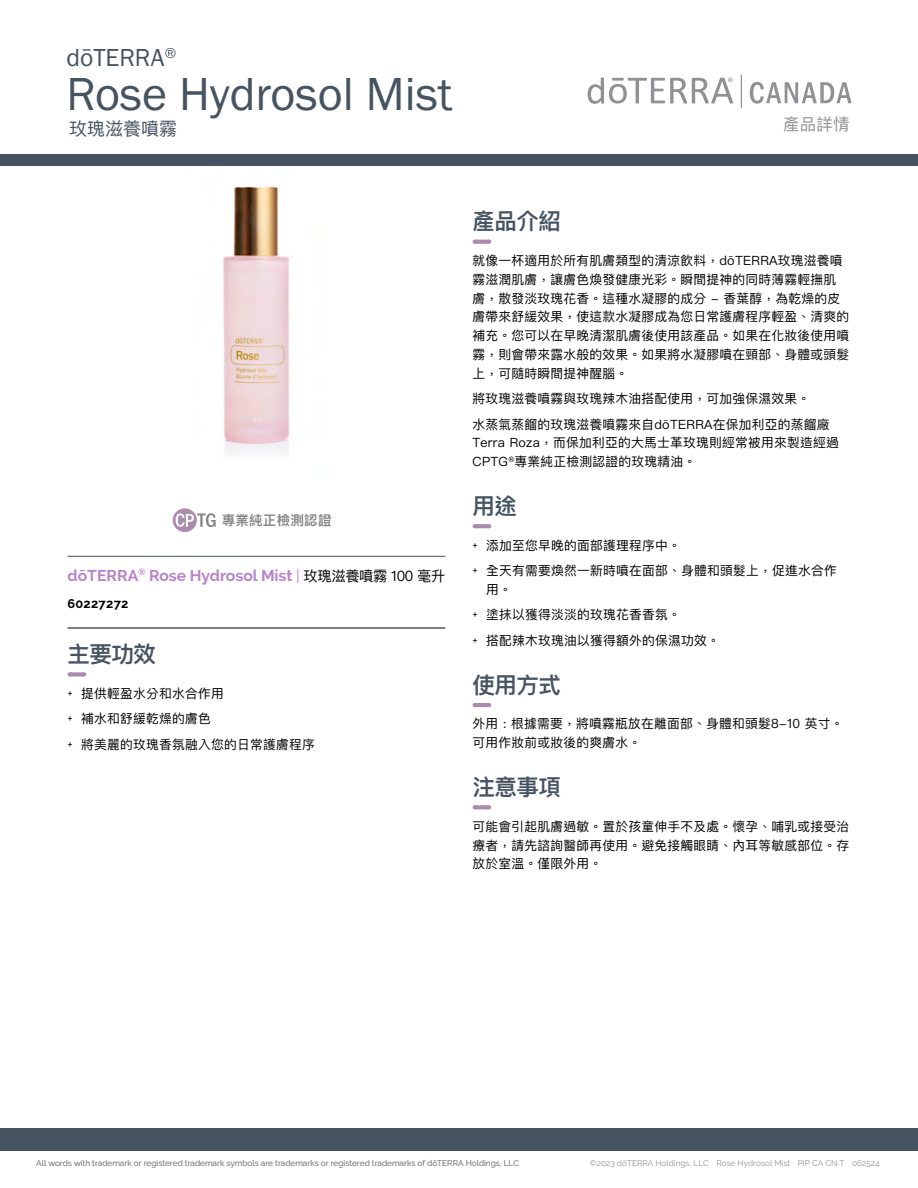
<style>
.page{position:relative;width:918px;height:1188px;background:#fff}
.page>*{position:absolute;margin:0;border:0;box-sizing:border-box;transform-origin:0 0}
.t1{font:48px "Franklin Gothic URW Boo";color:#465462}
.t2{font:25.5px "Franklin Gothic URW Boo";color:#465462}
.t3{font:600 22.5px "Ping Fang TC";letter-spacing:-.02em;color:#465462}
.t4{font:18px "Ping Fang TC";color:#465462}
.t5{font:16.5px "Ping Fang TC";color:#919195}
.t6{font:700 15.75px "Raleway";color:#b983ca}
.t7{font:600 13.5px "Ping Fang TC";letter-spacing:.02em;color:#828487}
.t8{font:12.75px/18.8px "Ping Fang TC";letter-spacing:.02em;color:#000}
.t9{font:700 12.75px "Raleway";letter-spacing:.02em;color:#000}
.t10{font:8.25px "Ralewayd T";color:#919195}
.s1{font-family:"Ralewayd T";font-weight:400}
.s2{font-family:"Ping Fang TC";font-weight:400;font-size:14.25px;color:#000}
.s3{font-family:"Ralewayd T"}
</style>
<div class="page">
<div style="left:0;top:155px;width:918px;height:11px;background:#465462"></div>
<div style="left:0;top:1128px;width:918px;height:23px;background:#465462"></div>
<svg style="left:750px;top:82px;width:102px;height:22px"></svg>
<svg style="left:588px;top:78px;width:145px;height:26px"></svg>
<hr style="left:741px;top:75px;width:1px;height:33px;background:#919195">
<svg style="left:475px;top:240px;width:14px;height:4px"></svg>
<svg style="left:475px;top:524px;width:14px;height:4px"></svg>
<svg style="left:475px;top:703px;width:14px;height:4px"></svg>
<svg style="left:475px;top:805px;width:14px;height:4px"></svg>
<hr style="left:68px;top:556px;width:378px;height:1px;background:#465462">
<hr style="left:68px;top:628px;width:378px;height:1px;background:#000">
<svg style="left:70px;top:672px;width:14px;height:4px"></svg>
<svg style="left:173px;top:508px;width:43px;height:24px"></svg>
<img style="left:223px;top:186px;width:67px;height:267px">
<h2 class="t2" style="left:66px;top:42px;width:112px">dōTERRA<sup>®</sup></h2>
<h1 class="t1" style="left:66px;top:64px;width:388px">Rose Hydrosol Mist</h1>
<h3 class="t4" style="left:69px;top:118px;width:109px">玫瑰滋養噴霧</h3>
<p class="t5" style="left:783px;top:114px;width:68px">產品詳情</p>
<p class="t7" style="left:222px;top:512px;width:111px">專業純正檢測認證</p>
<p class="t6" style="left:68px;top:566px;width:380px">dōTERRA<sup>®</sup> Rose Hydrosol Mist <span class="s1">|</span> <span class="s2">玫瑰滋養噴霧 100 毫升</span></p>
<p class="t9" style="left:68px;top:596px;width:63px">60227272</p>
<h3 class="t3" style="left:68px;top:640px;width:90px">主要功效</h3>
<p class="t8" style="left:67px;top:680px;width:249px;line-height:25.5px"><span class="s3">+</span> 提供輕盈水分和水合作用<br><span class="s3">+</span> 補水和舒緩乾燥的膚色<br><span class="s3">+</span> 將美麗的玫瑰香氛融入您的日常護膚程序</p>
<h3 class="t3" style="left:472px;top:207px;width:90px">產品介紹</h3>
<p class="t8" style="left:472px;top:251px;width:378px">就像一杯適用於所有肌膚類型的清涼飲料，dōTERRA玫瑰滋養噴霧滋潤肌膚，讓膚色煥發健康光彩。瞬間提神的同時薄霧輕撫肌膚，散發淡玫瑰花香。這種水凝膠的成分 - 香葉醇，為乾燥的皮膚帶來舒緩效果，使這款水凝膠成為您日常護膚程序輕盈、清爽的補充。您可以在早晚清潔肌膚後使用該產品。如果在化妝後使用噴霧，則會帶來露水般的效果。如果將水凝膠噴在頸部、身體或頭髮上，可隨時瞬間提神醒腦。</p>
<p class="t8" style="left:472px;top:386px;width:359px;line-height:25.5px">將玫瑰滋養噴霧與玫瑰辣木油搭配使用，可加強保濕效果。<br>水蒸氣蒸餾的玫瑰滋養噴霧來自dōTERRA在保加利亞的蒸餾廠</p>
<p class="t8" style="left:472px;top:433px;width:368px">Terra Roza，而保加利亞的大馬士革玫瑰則經常被用來製造經過<br>CPTG<sup>®</sup>專業純正檢測認證的玫瑰精油。</p>
<h3 class="t3" style="left:472px;top:492px;width:46px">用途</h3>
<p class="t8" style="left:472px;top:532px;width:366px;line-height:25.5px"><span class="s3">+</span> 添加至您早晚的面部護理程序中。<br><span class="s3">+</span> 全天有需要煥然一新時噴在面部、身體和頭髮上，促進水合作</p>
<p class="t8" style="left:472px;top:576px;width:249px;line-height:25.5px;text-indent:14px">用。<br><span class="s3">+</span> 塗抹以獲得淡淡的玫瑰花香香氛。<br><span class="s3">+</span> 搭配辣木玫瑰油以獲得額外的保濕功效。</p>
<h3 class="t3" style="left:472px;top:671px;width:90px">使用方式</h3>
<p class="t8" style="left:472px;top:714px;width:373px">外用 : 根據需要，將噴霧瓶放在離面部、身體和頭髮8-10 英寸。可用作妝前或妝後的爽膚水。</p>
<h3 class="t3" style="left:472px;top:773px;width:90px">注意事項</h3>
<p class="t8" style="left:472px;top:817px;width:378px;text-align:justify">可能會引起肌膚過敏。置於孩童伸手不及處。懷孕、哺乳或接受治療者，請先諮詢醫師再使用。避免接觸眼睛、內耳等敏感部位。存放於室溫。僅限外用。</p>
<p class="t10" style="left:36px;top:1157px;width:484px">All words with trademark or registered trademark symbols are trademarks or registered trademarks of dōTERRA Holdings, LLC</p>
<p class="t10" style="left:590px;top:1157px;width:291px">©2023 dōTERRA Holdings, LLC Rose Hydrosol Mist PIP CA CN T 062524</p>
</div>
